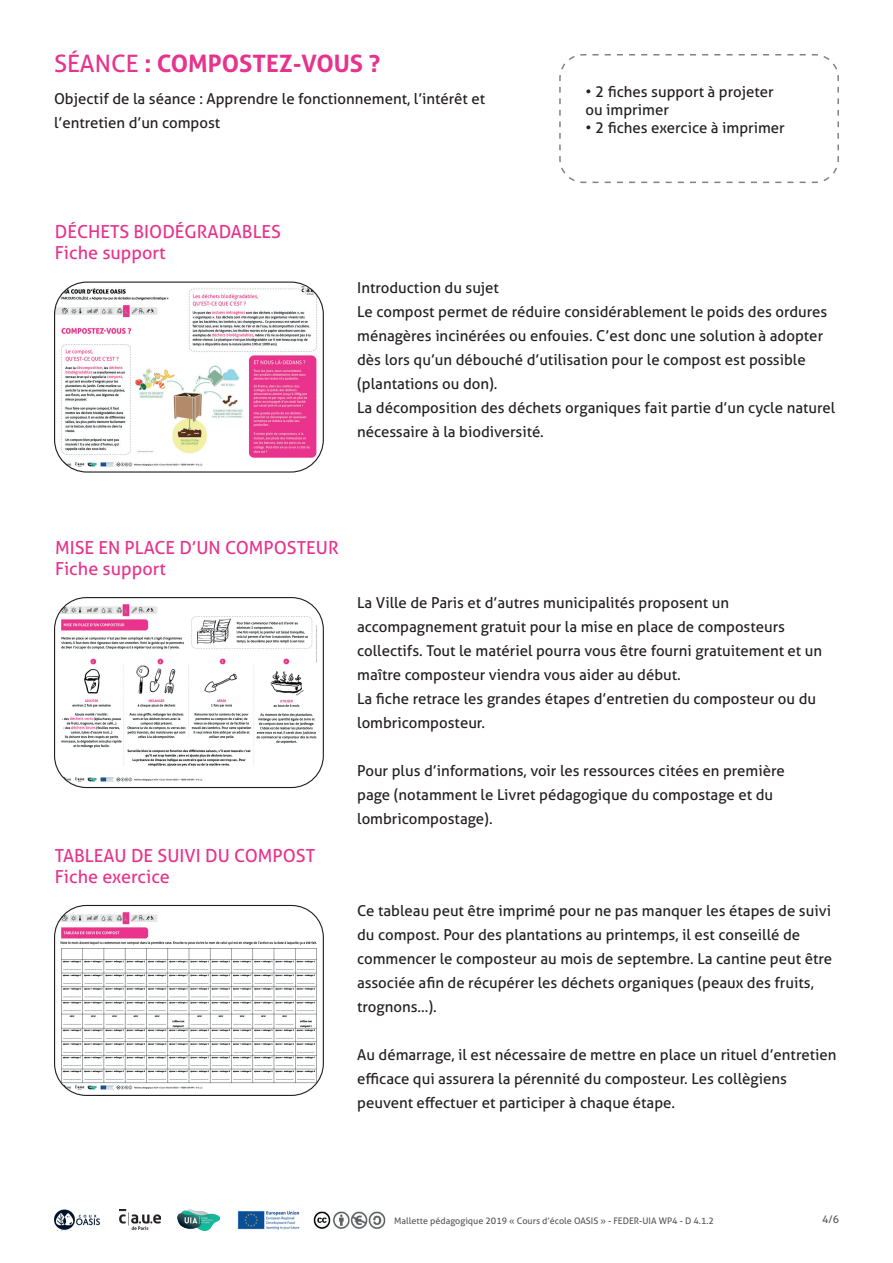
<style>
.page{position:relative;width:893px;height:1263px;background:#fff}
.page>*{position:absolute;margin:0;border:0;box-sizing:border-box;transform-origin:0 0}
.t1{font:700 24px "Aller";color:#e7338d}
.t2{font:18px/21px "Aller";color:#e7338d}
.t3{font:15px/24px "Aller";color:#231f20}
.t4{font:10.5px "Aller";color:#57585a}
.t5{font:9px "Aller";color:#57585a}
.s1{font-weight:400}
</style>
<div class="page">
<img style="left:119px;top:1209px;width:42px;height:21px">
<img style="left:237px;top:1211px;width:63px;height:19px">
<img style="left:177px;top:1209px;width:43px;height:21px">
<img style="left:54px;top:1209px;width:21px;height:21px">
<img style="left:76px;top:1214px;width:24px;height:11px">
<img style="left:313px;top:1211px;width:73px;height:18px">
<img style="left:55px;top:282px;width:268px;height:189px">
<div style="left:54px;top:282px;width:270px;height:191px;border:1px solid #231f20;border-radius:32px"></div>
<img style="left:55px;top:598px;width:268px;height:189px">
<div style="left:54px;top:597px;width:270px;height:191px;border:1px solid #231f20;border-radius:32px"></div>
<svg style="left:559px;top:54px;width:280px;height:130px"></svg>
<img style="left:55px;top:905px;width:267px;height:190px">
<div style="left:54px;top:905px;width:270px;height:191px;border:1px solid #231f20;border-radius:32px"></div>
<h1 class="t1" style="left:54px;top:48px;width:328px"><span class="s1">SÉANCE</span> : COMPOSTEZ-VOUS ?</h1>
<p class="t3" style="left:54px;top:86px;width:433px">Objectif de la séance : Apprendre le fonctionnement, l’intérêt et l’entretien d’un compost</p>
<p class="t2" style="left:55px;top:221px;width:228px">DÉCHETS BIODÉGRADABLES<br>Fiche support</p>
<p class="t3" style="left:585px;top:83px;width:190px;line-height:18px">• 2 fiches support à projeter ou imprimer</p>
<p class="t3" style="left:585px;top:116px;width:201px">• 2 fiches exercice à imprimer</p>
<p class="t3" style="left:357px;top:275px;width:480px">Introduction du sujet<br>Le compost permet de réduire considérablement le poids des ordures ménagères incinérées ou enfouies. C’est donc une solution à adopter dès lors qu’un débouché d’utilisation pour le compost est possible (plantations ou don).<br>La décomposition des déchets organiques fait partie d’un cycle naturel nécessaire à la biodiversité.</p>
<p class="t2" style="left:55px;top:537px;width:285px">MISE EN PLACE D’UN COMPOSTEUR<br>Fiche support</p>
<p class="t2" style="left:55px;top:845px;width:262px">TABLEAU DE SUIVI DU COMPOST<br>Fiche exercice</p>
<p class="t3" style="left:357px;top:591px;width:466px">La Ville de Paris et d’autres municipalités proposent un accompagnement gratuit pour la mise en place de composteurs collectifs. Tout le matériel pourra vous être fourni gratuitement et un maître composteur viendra vous aider au début.<br>La fiche retrace les grandes étapes d’entretien du composteur ou du lombricomposteur.</p>
<p class="t3" style="left:357px;top:759px;width:429px">Pour plus d’informations, voir les ressources citées en première page (notamment le Livret pédagogique du compostage et du lombricompostage).</p>
<p class="t3" style="left:357px;top:899px;width:476px">Ce tableau peut être imprimé pour ne pas manquer les étapes de suivi du compost. Pour des plantations au printemps, il est conseillé de commencer le composteur au mois de septembre. La cantine peut être associée afin de récupérer les déchets organiques (peaux des fruits, trognons...).</p>
<p class="t3" style="left:357px;top:1043px;width:481px">Au démarrage, il est nécessaire de mettre en place un rituel d’entretien efficace qui assurera la pérennité du composteur. Les collègiens peuvent effectuer et participer à chaque étape.</p>
<p class="t5" style="left:394px;top:1215px;width:321px">Mallette pédagogique 2019 « Cours d’école OASIS » - FEDER-UIA WP4 - D 4.1.2</p>
<p class="t4" style="left:822px;top:1213px;width:18px">4/6</p>
</div>
